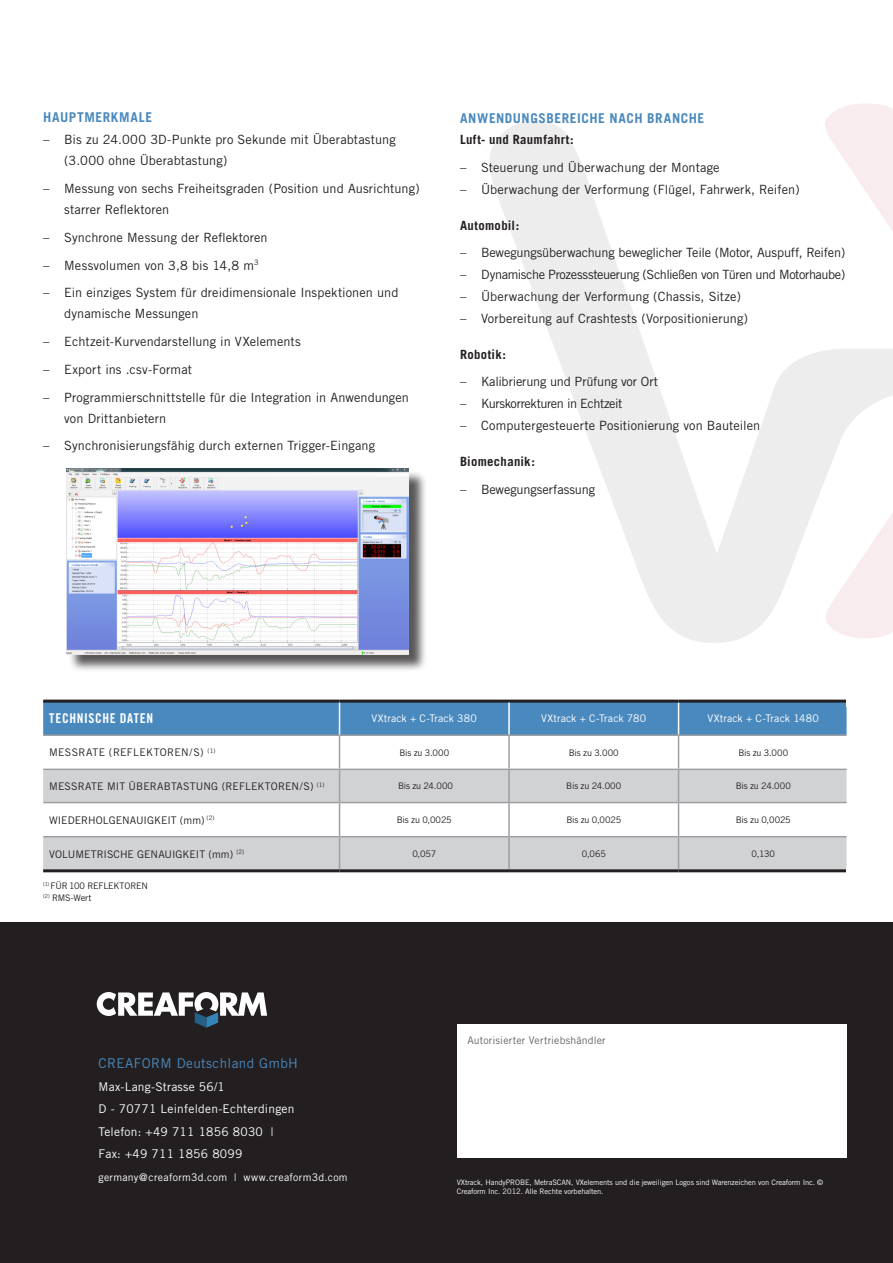
<style>
.page{position:relative;width:893px;height:1263px;background:#fff}
.page>*{position:absolute;margin:0;border:0;box-sizing:border-box;transform-origin:0 0}
.titre{font:700 13.5px "Trade Gothic";letter-spacing:.04em;color:#4a89be}
.t1{font:13.5px "Trade Gothic";letter-spacing:.03em;color:#4a89be}
.titre-2{font:13.5px "Trade Gothic Bold Cond Twenty";letter-spacing:.05em;color:#fff}
.t2{font:12.75px/21px "Trade Gothic";letter-spacing:.005em;color:#231f20}
.t3{font:12.75px "Trade Gothic";letter-spacing:-.03em;color:#231f20}
.t4{font:700 12.75px "Trade Gothic";letter-spacing:.025em;color:#231f20}
.t5{font:12.75px "Trade Gothic";letter-spacing:-.015em;color:#231f20}
.t6{font:12.75px "Trade Gothic";letter-spacing:-.035em;color:#231f20}
.t7{font:12px/22.5px "Trade Gothic";letter-spacing:.02em;color:#fff}
.sous_sous_titre_cent{font:10.5px "Trade Gothic";letter-spacing:.01em;color:#231f20}
.sous_sous_titre_cent-2{font:10.5px "Trade Gothic";letter-spacing:.015em;color:#fff}
.Texte_gauche{font:10.5px "Trade Gothic";letter-spacing:.03em;color:#fff}
.sous_sous_titre_cent-3{font:10.5px "Trade Gothic";letter-spacing:.03em;color:#231f20}
.texte_centre{font:9px "Trade Gothic";letter-spacing:-.02em;color:#231f20}
.t8{font:7.5px/9px "Trade Gothic";letter-spacing:-.01em;color:#fff}
</style>
<div class="page">
<div style="left:0;top:922px;width:893px;height:341px;background:#231f20"></div>
<div style="left:457px;top:1025px;width:389px;height:133px;background:#fff"></div>
<div style="left:43px;top:703px;width:804px;height:31px;background:#4a89be"></div>
<svg style="left:43px;top:736px;width:804px;height:33px"></svg>
<svg style="left:43px;top:770px;width:804px;height:99px;fill:#d1d2d4"></svg>
<hr style="left:679px;top:700px;width:171px;height:3px;background:#231f20">
<hr style="left:679px;top:869px;width:171px;height:3px;background:#231f20">
<hr style="left:678px;top:703px;width:1px;height:31px;background:#fff">
<hr style="left:679px;top:734px;width:168px;height:2px;background:#9d9fa2">
<hr style="left:678px;top:736px;width:1px;height:33px;background:#9d9fa2">
<hr style="left:679px;top:769px;width:168px;height:1px;background:#9d9fa2">
<hr style="left:678px;top:770px;width:1px;height:32px;background:#9d9fa2">
<hr style="left:679px;top:802px;width:168px;height:1px;background:#9d9fa2">
<hr style="left:678px;top:803px;width:1px;height:33px;background:#9d9fa2">
<hr style="left:679px;top:836px;width:168px;height:1px;background:#9d9fa2">
<hr style="left:678px;top:837px;width:1px;height:32px;background:#9d9fa2">
<hr style="left:43px;top:734px;width:297px;height:2px;background:#9d9fa2">
<hr style="left:340px;top:734px;width:169px;height:2px;background:#9d9fa2">
<hr style="left:509px;top:734px;width:170px;height:2px;background:#9d9fa2">
<hr style="left:508px;top:736px;width:2px;height:33px;background:#9d9fa2">
<hr style="left:43px;top:769px;width:297px;height:1px;background:#9d9fa2">
<hr style="left:340px;top:769px;width:169px;height:1px;background:#9d9fa2">
<hr style="left:509px;top:769px;width:170px;height:1px;background:#9d9fa2">
<hr style="left:508px;top:770px;width:2px;height:32px;background:#9d9fa2">
<hr style="left:43px;top:802px;width:297px;height:1px;background:#9d9fa2">
<hr style="left:340px;top:802px;width:169px;height:1px;background:#9d9fa2">
<hr style="left:509px;top:802px;width:170px;height:1px;background:#9d9fa2">
<hr style="left:508px;top:803px;width:2px;height:33px;background:#9d9fa2">
<hr style="left:43px;top:836px;width:297px;height:1px;background:#9d9fa2">
<hr style="left:340px;top:836px;width:169px;height:1px;background:#9d9fa2">
<hr style="left:509px;top:836px;width:170px;height:1px;background:#9d9fa2">
<hr style="left:508px;top:837px;width:2px;height:32px;background:#9d9fa2">
<hr style="left:43px;top:700px;width:297px;height:3px;background:#231f20">
<hr style="left:340px;top:700px;width:169px;height:3px;background:#231f20">
<hr style="left:509px;top:700px;width:170px;height:3px;background:#231f20">
<hr style="left:508px;top:703px;width:2px;height:31px;background:#fff">
<hr style="left:339px;top:736px;width:1px;height:33px;background:#9d9fa2">
<hr style="left:339px;top:770px;width:1px;height:32px;background:#9d9fa2">
<hr style="left:339px;top:803px;width:1px;height:33px;background:#9d9fa2">
<hr style="left:339px;top:837px;width:1px;height:32px;background:#9d9fa2">
<hr style="left:339px;top:703px;width:1px;height:31px;background:#fff">
<hr style="left:43px;top:869px;width:297px;height:3px;background:#231f20">
<hr style="left:340px;top:869px;width:169px;height:3px;background:#231f20">
<hr style="left:509px;top:869px;width:170px;height:3px;background:#231f20">
<svg style="left:97px;top:992px;width:170px;height:36px"></svg>
<div style="left:69px;top:471px;width:358px;height:202px;background:#231f20;opacity:.75"></div>
<img style="left:66px;top:468px;width:343px;height:186px">
<div style="left:847px;top:698px;width:6px;height:9px;background:#fff"></div>
<div style="left:847px;top:867px;width:6px;height:9px;background:#fff"></div>
<svg style="left:826px;top:104px;width:67px;height:17px"></svg>
<svg style="left:489px;top:121px;width:404px;height:522px"></svg>
<p class="titre" style="left:43px;top:109px;width:110px">HAUPTMERKMALE</p>
<p class="t2" style="left:64px;top:129px;width:333px;text-indent:-21px">– Bis zu 24.000 3D-Punkte pro Sekunde mit Überabtastung (3.000 ohne Überabtastung)</p>
<p class="t2" style="left:64px;top:178px;width:357px;text-indent:-21px">– Messung von sechs Freiheitsgraden (Position und Ausrichtung) starrer Reflektoren</p>
<p class="t2" style="left:43px;top:227px;width:226px">– Synchrone Messung der Reflektoren</p>
<p class="t2" style="left:43px;top:254px;width:217px">– Messvolumen von 3,8 bis 14,8 m<sup>3</sup></p>
<p class="t2" style="left:64px;top:282px;width:336px;text-indent:-21px">– Ein einziges System für dreidimensionale Inspektionen und dynamische Messungen</p>
<p class="t2" style="left:43px;top:331px;width:259px">– Echtzeit-Kurvendarstellung in VXelements</p>
<p class="t2" style="left:43px;top:359px;width:150px">– Export ins .csv-Format</p>
<p class="t2" style="left:64px;top:386px;width:346px;text-indent:-21px">– Programmierschnittstelle für die Integration in Anwendungen von Drittanbietern</p>
<p class="t2" style="left:43px;top:435px;width:333px">– Synchronisierungsfähig durch externen Trigger-Eingang</p>
<p class="titre" style="left:460px;top:110px;width:246px">ANWENDUNGSBEREICHE NACH BRANCHE</p>
<p class="t4" style="left:460px;top:132px;width:115px">Luft- und Raumfahrt:</p>
<p class="t2" style="left:460px;top:157px;width:261px">– Steuerung und Überwachung der Montage</p>
<p class="t2" style="left:460px;top:178px;width:341px">– Überwachung der Verformung (Flügel, Fahrwerk, Reifen)</p>
<p class="t4" style="left:460px;top:217px;width:61px">Automobil:</p>
<p class="t2" style="left:460px;top:242px;width:387px">– Bewegungsüberwachung beweglicher Teile (Motor, Auspuff, Reifen)</p>
<p class="t3" style="left:460px;top:267px;width:387px">– Dynamische Prozesssteuerung (Schließen von Türen und Motorhaube)</p>
<p class="t2" style="left:460px;top:286px;width:283px">– Überwachung der Verformung (Chassis, Sitze)</p>
<p class="t2" style="left:460px;top:307px;width:290px">– Vorbereitung auf Crashtests (Vorpositionierung)</p>
<p class="t4" style="left:460px;top:346px;width:47px">Robotik:</p>
<p class="t5" style="left:460px;top:374px;width:200px">– Kalibrierung und Prüfung vor Ort</p>
<p class="t6" style="left:460px;top:396px;width:164px">– Kurskorrekturen in Echtzeit</p>
<p class="t2" style="left:460px;top:415px;width:302px">– Computergesteuerte Positionierung von Bauteilen</p>
<p class="t4" style="left:460px;top:453px;width:76px">Biomechanik:</p>
<p class="t2" style="left:460px;top:478px;width:137px">– Bewegungserfassung</p>
<p class="titre-2" style="left:49px;top:710px;width:106px">TECHNISCHE DATEN</p>
<p class="sous_sous_titre_cent-2" style="left:372px;top:712px;width:107px">VXtrack + C-Track 380</p>
<p class="sous_sous_titre_cent-2" style="left:541px;top:712px;width:107px">VXtrack + C-Track 780</p>
<p class="sous_sous_titre_cent-2" style="left:708px;top:712px;width:113px">VXtrack + C-Track 1480</p>
<p class="sous_sous_titre_cent-3" style="left:49px;top:746px;width:168px">MESSRATE (REFLEKTOREN/S) <sup>(1)</sup></p>
<p class="texte_centre" style="left:399px;top:747px;width:51px">Bis zu 3.000</p>
<p class="texte_centre" style="left:569px;top:747px;width:51px">Bis zu 3.000</p>
<p class="texte_centre" style="left:738px;top:747px;width:51px">Bis zu 3.000</p>
<p class="sous_sous_titre_cent" style="left:49px;top:780px;width:277px">MESSRATE MIT ÜBERABTASTUNG (REFLEKTOREN/S) <sup>(1)</sup></p>
<p class="texte_centre" style="left:398px;top:781px;width:57px">Bis zu 24.000</p>
<p class="texte_centre" style="left:566px;top:781px;width:57px">Bis zu 24.000</p>
<p class="texte_centre" style="left:736px;top:781px;width:57px">Bis zu 24.000</p>
<p class="sous_sous_titre_cent" style="left:49px;top:814px;width:167px">WIEDERHOLGENAUIGKEIT (mm) <sup>(2)</sup></p>
<p class="texte_centre" style="left:397px;top:814px;width:56px">Bis zu 0,0025</p>
<p class="texte_centre" style="left:566px;top:814px;width:56px">Bis zu 0,0025</p>
<p class="texte_centre" style="left:736px;top:814px;width:56px">Bis zu 0,0025</p>
<p class="sous_sous_titre_cent" style="left:49px;top:848px;width:197px">VOLUMETRISCHE GENAUIGKEIT (mm) <sup>(2)</sup></p>
<p class="texte_centre" style="left:412px;top:849px;width:25px">0,057</p>
<p class="texte_centre" style="left:582px;top:849px;width:26px">0,065</p>
<p class="texte_centre" style="left:752px;top:849px;width:25px">0,130</p>
<p class="texte_centre" style="left:43px;top:880px;width:106px"><sup>(1)</sup> FÜR 100 REFLEKTOREN</p>
<p class="texte_centre" style="left:43px;top:893px;width:50px"><sup>(2)</sup> RMS-Wert</p>
<p class="t1" style="left:99px;top:1055px;width:201px">CREAFORM Deutschland GmbH</p>
<p class="t7" style="left:99px;top:1075px;width:198px">Max-Lang-Strasse 56/1<br>D - 70771 Leinfelden-Echterdingen<br>Telefon: +49 711 1856 8030 |</p>
<p class="t7" style="left:99px;top:1143px;width:145px">Fax: +49 711 1856 8099</p>
<p class="Texte_gauche" style="left:99px;top:1171px;width:251px">germany@creaform3d.com | www.creaform3d.com</p>
<p class="sous_sous_titre_cent" style="left:467px;top:1034px;width:140px">Autorisierter Vertriebshändler</p>
<p class="t8" style="left:457px;top:1177px;width:368px">VXtrack, HandyPROBE, MetraSCAN, VXelements und die jeweiligen Logos sind Warenzeichen von Creaform Inc. ©<br>Creaform Inc. 2012. Alle Rechte vorbehalten.</p>
</div>
